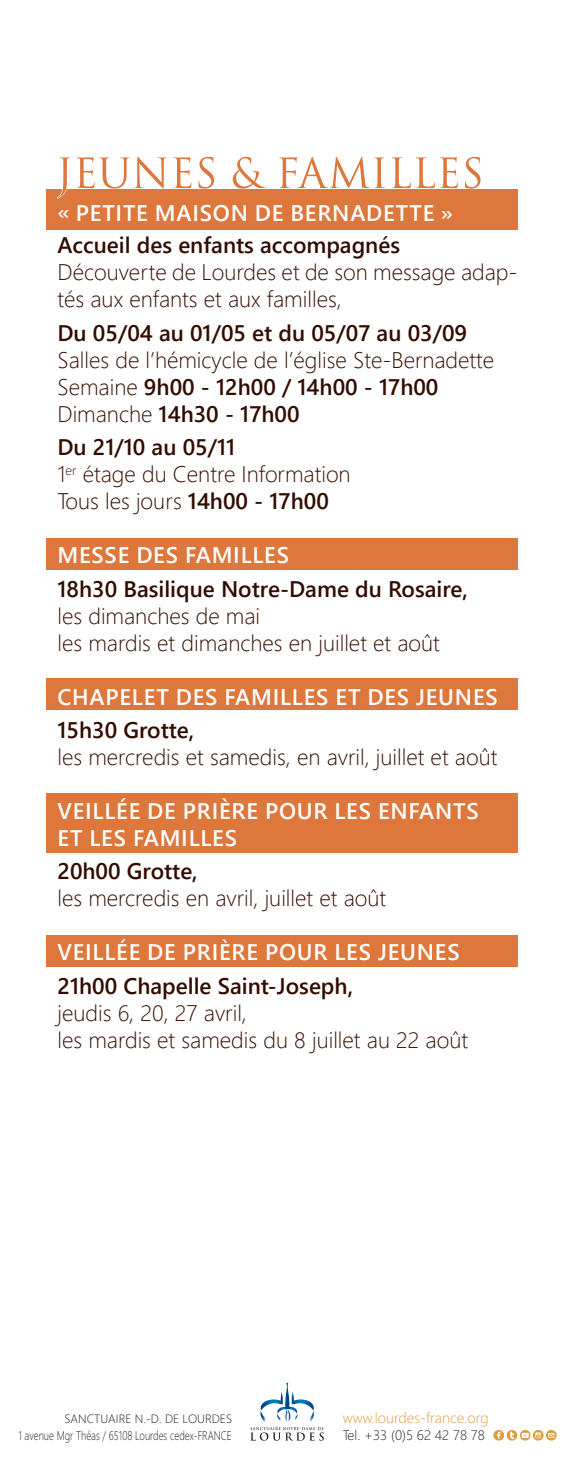
<style>
.page{position:relative;width:575px;height:1467px;background:#fff}
.page>*{position:absolute;margin:0;border:0;box-sizing:border-box;transform-origin:0 0}
.Chant{font:22.5px/27px "Webly Sleek UI Light";color:#320c00}
.Chant-2{font:22.5px "Webly Sleek UI Semibold";color:#320c00}
.Chant-3{font:22.5px "Webly Sleek UI Semibold";letter-spacing:.035em;color:#fff}
.t1{font:14.85px "Webly Sleek UI Light";color:#da9d3e}
.t2{font:13.72px "Webly Sleek UI Light";color:#231f20}
.t3{font:12.6px "Webly Sleek UI Light";color:#231f20;scale:.77 1}
.t4{font:12.15px "Webly Sleek UI Light";color:#231f20}
.s1{font-family:"Webly Sleek UI Light"}
.s2{font-family:"Webly Sleek UI Semibold"}
</style>
<div class="page">
<div style="left:46px;top:190px;width:471px;height:40px;background:#dd773c"></div>
<div style="left:46px;top:538px;width:471px;height:32px;background:#dd773c"></div>
<div style="left:46px;top:678px;width:471px;height:32px;background:#dd773c"></div>
<div style="left:46px;top:793px;width:471px;height:60px;background:#dd773c"></div>
<div style="left:46px;top:935px;width:471px;height:32px;background:#dd773c"></div>
<svg style="left:250px;top:1383px;width:73px;height:58px"></svg>
<svg style="left:493px;top:1430px;width:63px;height:11px"></svg>
<svg style="left:57px;top:156px;width:423px;height:42px"></svg>
<p class="Chant-3" style="left:57px;top:196px;width:396px">« PETITE MAISON DE BERNADETTE »</p>
<p class="Chant-2" style="left:57px;top:228px;width:344px">Accueil des enfants accompagnés</p>
<p class="Chant" style="left:57px;top:258px;width:461px">Découverte de Lourdes et de son message adap&shy;tés aux enfants et aux familles,</p>
<p class="Chant-2" style="left:57px;top:316px;width:410px">Du 05/04 au 01/05 et du 05/07 au 03/09</p>
<p class="Chant" style="left:57px;top:345px;width:438px">Salles de l’hémicycle de l’église Ste-Bernadette</p>
<p class="Chant-2" style="left:57px;top:370px;width:382px"><span class="s1">Semaine</span> 9h00 - 12h00 / 14h00 - 17h00</p>
<p class="Chant-2" style="left:57px;top:397px;width:243px"><span class="s1">Dimanche</span> 14h30 - 17h00</p>
<p class="Chant-2" style="left:57px;top:430px;width:179px">Du 21/10 au 05/11</p>
<p class="Chant" style="left:57px;top:460px;width:294px">1<sup>er</sup> étage du Centre Information</p>
<p class="Chant" style="left:57px;top:487px;width:272px">Tous les jours <span class="s2">14h00 - 17h00</span></p>
<p class="Chant-3" style="left:57px;top:538px;width:233px">MESSE DES FAMILLES</p>
<p class="Chant-2" style="left:57px;top:571px;width:411px">18h30 Basilique Notre-Dame du Rosaire,</p>
<p class="Chant" style="left:57px;top:601px;width:204px">les dimanches de mai</p>
<p class="Chant" style="left:57px;top:628px;width:383px">les mardis et dimanches en juillet et août</p>
<p class="Chant-3" style="left:57px;top:679px;width:441px">CHAPELET DES FAMILLES ET DES JEUNES</p>
<p class="Chant-2" style="left:57px;top:713px;width:138px">15h30 Grotte,</p>
<p class="Chant" style="left:57px;top:742px;width:441px">les mercredis et samedis, en avril, juillet et août</p>
<p class="Chant-3" style="left:57px;top:794px;width:422px">VEILLÉE DE PRIÈRE POUR LES ENFANTS</p>
<p class="Chant-3" style="left:57px;top:821px;width:181px">ET LES FAMILLES</p>
<p class="Chant-2" style="left:57px;top:854px;width:141px">20h00 Grotte,</p>
<p class="Chant" style="left:57px;top:884px;width:330px">les mercredis en avril, juillet et août</p>
<p class="Chant-3" style="left:57px;top:935px;width:403px">VEILLÉE DE PRIÈRE POUR LES JEUNES</p>
<p class="Chant-2" style="left:57px;top:969px;width:297px">21h00 Chapelle Saint-Joseph,</p>
<p class="Chant" style="left:57px;top:998px;width:191px">jeudis 6, 20, 27 avril,</p>
<p class="Chant" style="left:57px;top:1025px;width:411px">les mardis et samedis du 8 juillet au 22 août</p>
<p class="t4" style="left:64px;top:1410px;width:169px">SANCTUAIRE N.-D. DE LOURDES</p>
<p class="t3" style="left:18px;top:1426px;width:278px">1 avenue Mgr Théas / 65108 Lourdes cedex-FRANCE</p>
<p class="t1" style="left:342px;top:1407px;width:147px">www.lourdes-france.org</p>
<p class="t2" style="left:342px;top:1425px;width:144px">Tel. +33 (0)5 62 42 78 78</p>
</div>
